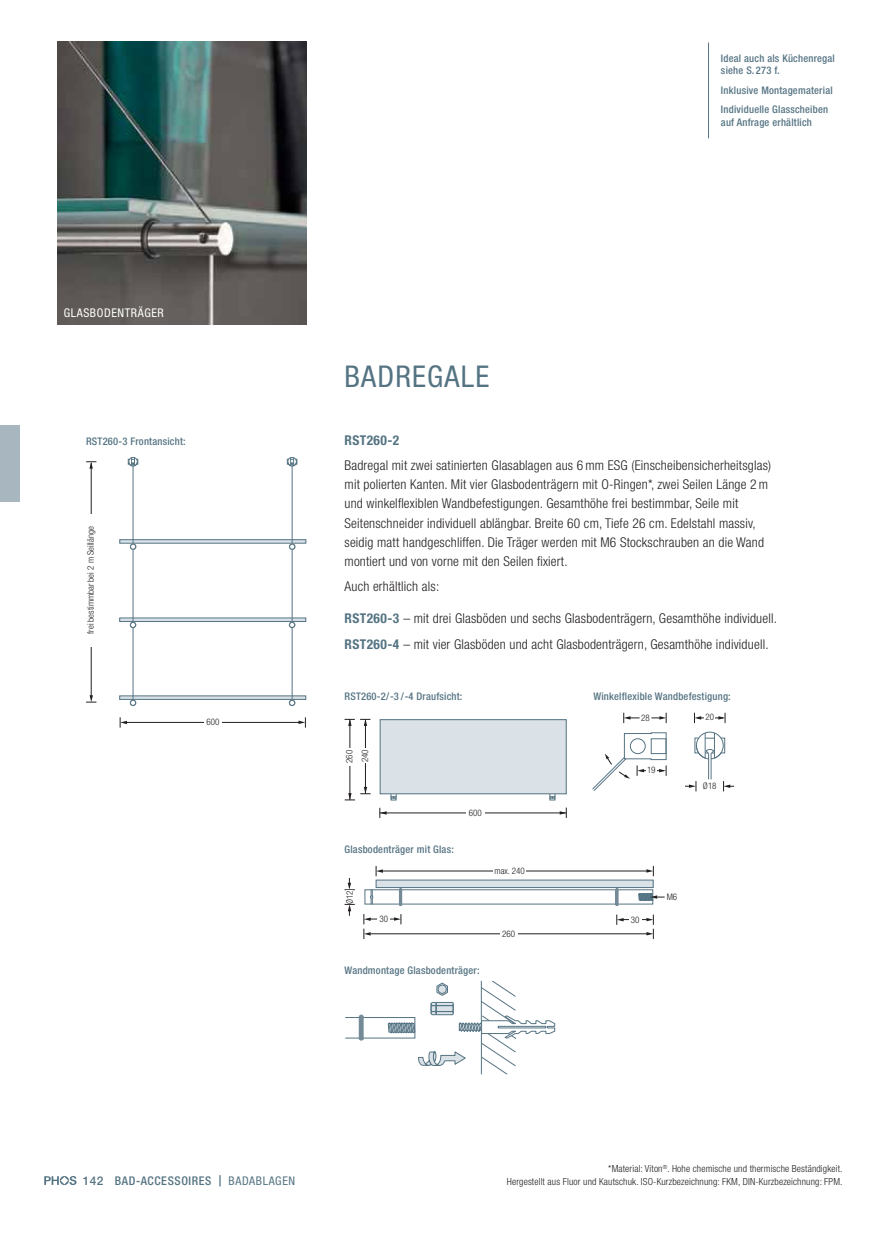
<style>
.page{position:relative;width:872px;height:1234px;background:#fff}
.page>*{position:absolute;margin:0;border:0;box-sizing:border-box;transform-origin:0 0}
.t1{font:condensed 30px "Helvetica Neue LT Std";letter-spacing:.04em;color:#557483}
.t2{font:300 condensed 13.5px/19.2px "Helvetica Neue LT Std";letter-spacing:.015em;color:#231f20}
.t3{font:700 condensed 13.5px "Helvetica Neue LT Std";letter-spacing:.03em;color:#557483}
.t4{font:500 condensed 12px "Helvetica Neue LT Std";letter-spacing:.05em;color:#557483}
.t5{font:condensed 12px "Helvetica Neue LT Std";letter-spacing:.05em;color:#fff}
.t6{font:500 condensed 10.5px/12.8px "Helvetica Neue LT Std";letter-spacing:.02em;color:#557483}
.t7{font:300 condensed 9.75px/12.8px "Helvetica Neue LT Std";letter-spacing:.015em;color:#231f20;text-align:right}
.t8{font:300 condensed 9px "Helvetica Neue LT Std";color:#231f20}
.s1{font-weight:700;color:#557483}
.s2{font-stretch:normal}
.s3{font-stretch:normal;font-size:11.25px}
.s4{font-weight:400}
</style>
<div class="page">
<img style="left:57px;top:42px;width:249px;height:282px">
<div style="left:119px;top:539px;width:187px;height:4px;border:1px solid #557483"></div>
<svg style="left:86px;top:695px;width:10px;height:7px"></svg>
<svg style="left:86px;top:461px;width:10px;height:7px"></svg>
<svg style="left:120px;top:717px;width:7px;height:10px"></svg>
<svg style="left:298px;top:717px;width:8px;height:10px"></svg>
<hr style="left:125px;top:722px;width:175px;height:1px;background:#231f20">
<div style="left:204px;top:718px;width:18px;height:8px;background:#fff"></div>
<hr style="left:91px;top:463px;width:1px;height:233px;background:#231f20">
<div style="left:87px;top:513px;width:8px;height:133px;background:#fff"></div>
<svg style="left:287px;top:457px;width:10px;height:9px"></svg>
<hr style="left:292px;top:464px;width:1px;height:157px;background:#557483">
<svg style="left:289px;top:543px;width:6px;height:6px"></svg>
<svg style="left:289px;top:622px;width:6px;height:5px"></svg>
<hr style="left:292px;top:627px;width:1px;height:73px;background:#557483">
<svg style="left:289px;top:699px;width:6px;height:6px"></svg>
<svg style="left:128px;top:457px;width:10px;height:9px"></svg>
<hr style="left:133px;top:464px;width:1px;height:157px;background:#557483">
<svg style="left:130px;top:543px;width:6px;height:6px"></svg>
<svg style="left:130px;top:622px;width:6px;height:5px"></svg>
<hr style="left:133px;top:627px;width:1px;height:73px;background:#557483">
<svg style="left:130px;top:699px;width:6px;height:6px"></svg>
<hr style="left:365px;top:719px;width:1px;height:74px;background:#231f20">
<div style="left:362px;top:748px;width:6px;height:14px;background:#fff"></div>
<svg style="left:379px;top:807px;width:8px;height:10px"></svg>
<hr style="left:380px;top:812px;width:186px;height:1px;background:#231f20">
<svg style="left:560px;top:807px;width:7px;height:10px"></svg>
<div style="left:466px;top:809px;width:18px;height:9px;background:#fff"></div>
<svg style="left:345px;top:786px;width:25px;height:14px"></svg>
<hr style="left:349px;top:719px;width:1px;height:80px;background:#231f20">
<svg style="left:344px;top:719px;width:26px;height:6px"></svg>
<div style="left:346px;top:747px;width:6px;height:18px;background:#fff"></div>
<div style="left:391px;top:719px;width:5px;height:81px;border:1px solid #557483"></div>
<div style="left:549px;top:719px;width:6px;height:81px;border:1px solid #557483"></div>
<div style="left:380px;top:719px;width:186px;height:74px;background:#dae2e7"></div>
<div style="left:380px;top:719px;width:186px;height:75px;border:1px solid #557483"></div>
<svg style="left:344px;top:878px;width:11px;height:12px"></svg>
<svg style="left:344px;top:903px;width:11px;height:12px"></svg>
<hr style="left:371px;top:933px;width:276px;height:1px;background:#231f20">
<div style="left:500px;top:930px;width:17px;height:6px;background:#fff"></div>
<svg style="left:363px;top:914px;width:39px;height:24px"></svg>
<div style="left:377px;top:915px;width:13px;height:8px;background:#fff"></div>
<svg style="left:616px;top:914px;width:38px;height:24px"></svg>
<div style="left:629px;top:915px;width:12px;height:8px;background:#fff"></div>
<div style="left:364px;top:889px;width:289px;height:15px;border:1px solid #557483"></div>
<div style="left:399px;top:889px;width:3px;height:15px;border:1px solid #748a96"></div>
<svg style="left:370px;top:889px;width:3px;height:15px"></svg>
<div style="left:615px;top:889px;width:3px;height:15px;border:1px solid #748a96"></div>
<svg style="left:638px;top:892px;width:26px;height:9px"></svg>
<div style="left:376px;top:879px;width:277px;height:8px;background:#dae2e7"></div>
<div style="left:376px;top:879px;width:277px;height:8px;border:1px solid #557483"></div>
<svg style="left:376px;top:866px;width:7px;height:10px"></svg>
<svg style="left:646px;top:866px;width:8px;height:10px"></svg>
<hr style="left:383px;top:870px;width:264px;height:1px;background:#231f20">
<div style="left:493px;top:867px;width:33px;height:6px;background:#fff"></div>
<div style="left:345px;top:1016px;width:70px;height:22px;border:1px solid #557483"></div>
<svg style="left:388px;top:980px;width:167px;height:94px"></svg>
<div style="left:359px;top:1017px;width:4px;height:21px;border:1px solid #748a96"></div>
<svg style="left:694px;top:712px;width:10px;height:11px"></svg>
<svg style="left:715px;top:712px;width:11px;height:11px"></svg>
<svg style="left:651px;top:712px;width:16px;height:11px"></svg>
<svg style="left:623px;top:712px;width:16px;height:11px"></svg>
<svg style="left:592px;top:732px;width:75px;height:58px"></svg>
<div style="left:651px;top:738px;width:15px;height:15px;border:1px solid #557483"></div>
<svg style="left:685px;top:731px;width:49px;height:60px"></svg>
<hr style="left:708px;top:43px;width:1px;height:95px;background:#557483">
<svg style="left:44px;top:1176px;width:33px;height:8px"></svg>
<div style="left:0;top:425px;width:19px;height:77px;background:#a7b6bf"></div>
<p class="t5" style="left:64px;top:308px;width:101px">GLASBODENTRÄGER</p>
<p class="t6" style="left:86px;top:436px;width:101px">RST260-3 Frontansicht:</p>
<p class="t8" style="left:87px;top:633px;width:109px;rotate:-90deg">frei bestimmbar bei 2 m Seillänge</p>
<p class="t8" style="left:207px;top:718px;width:14px">600</p>
<h1 class="t1" style="left:344px;top:366px;width:146px">BADREGALE</h1>
<p class="t6" style="left:721px;top:53px;width:115px">Ideal auch als Küchenregal siehe S. 273 f.</p>
<p class="t6" style="left:721px;top:82px;width:113px;line-height:19.2px">Inklusive Montagematerial<br>Individuelle Glasscheiben</p>
<p class="t6" style="left:721px;top:117px;width:92px">auf Anfrage erhältlich</p>
<p class="t3" style="left:344px;top:432px;width:56px">RST260-2</p>
<p class="t2" style="left:344px;top:457px;width:428px">Badregal mit zwei satinierten Glasablagen aus 6 mm ESG (Einscheibensicherheitsglas) mit polierten Kanten. Mit vier Glasbodenträgern mit O-Ringen*, zwei Seilen Länge 2 m und winkelflexiblen Wandbefestigungen. Gesamthöhe frei bestimmbar, Seile mit Seitenschneider individuell ablängbar. Breite 60 cm, Tiefe 26 cm. Edelstahl massiv, seidig matt handgeschliffen. Die Träger werden mit M6 Stockschrauben an die Wand montiert und von vorne mit den Seilen fixiert.</p>
<p class="t2" style="left:344px;top:578px;width:96px">Auch erhältlich als:</p>
<p class="t2" style="left:344px;top:607px;width:434px;line-height:25.5px"><span class="s1">RST260-3</span> – mit drei Glasböden und sechs Glasbodenträgern, Gesamthöhe individuell.<br><span class="s1">RST260-4</span> – mit vier Glasböden und acht Glasbodenträgern, Gesamthöhe individuell.</p>
<p class="t6" style="left:344px;top:691px;width:119px">RST260-2/ -3 / -4 Draufsicht:</p>
<p class="t8" style="left:346px;top:762px;width:14px;rotate:-90deg">260</p>
<p class="t8" style="left:362px;top:762px;width:14px;rotate:-90deg">240</p>
<p class="t6" style="left:344px;top:844px;width:111px">Glasbodenträger mit Glas:</p>
<p class="t8" style="left:346px;top:903px;width:15px;rotate:-90deg">Ø12</p>
<p class="t8" style="left:469px;top:809px;width:14px">600</p>
<p class="t8" style="left:494px;top:867px;width:32px">max. 240</p>
<p class="t6" style="left:593px;top:691px;width:139px">Winkelflexible Wandbefestigung:</p>
<p class="t8" style="left:641px;top:714px;width:10px">28</p>
<p class="t8" style="left:647px;top:766px;width:10px">19</p>
<p class="t8" style="left:705px;top:713px;width:10px">20</p>
<p class="t8" style="left:703px;top:782px;width:15px">Ø 18</p>
<p class="t8" style="left:666px;top:893px;width:12px">M6</p>
<p class="t8" style="left:379px;top:915px;width:10px">30</p>
<p class="t8" style="left:631px;top:915px;width:10px">30</p>
<p class="t6" style="left:344px;top:965px;width:137px">Wandmontage Glasbodenträger:</p>
<p class="t8" style="left:502px;top:930px;width:14px">260</p>
<p class="t4" style="left:83px;top:1176px;width:214px"><span class="s2">142</span> BAD-ACCESSOIRES <span class="s3">|</span> <span class="s4">BADABLAGEN</span></p>
<p class="t7" style="left:507px;top:1163px;width:337px">*Material: Viton<sup>®</sup>. Hohe chemische und thermische Beständigkeit.<br>Hergestellt aus Fluor und Kautschuk. ISO-Kurzbezeichnung: FKM, DIN-Kurzbezeichnung: FPM.</p>
</div>
